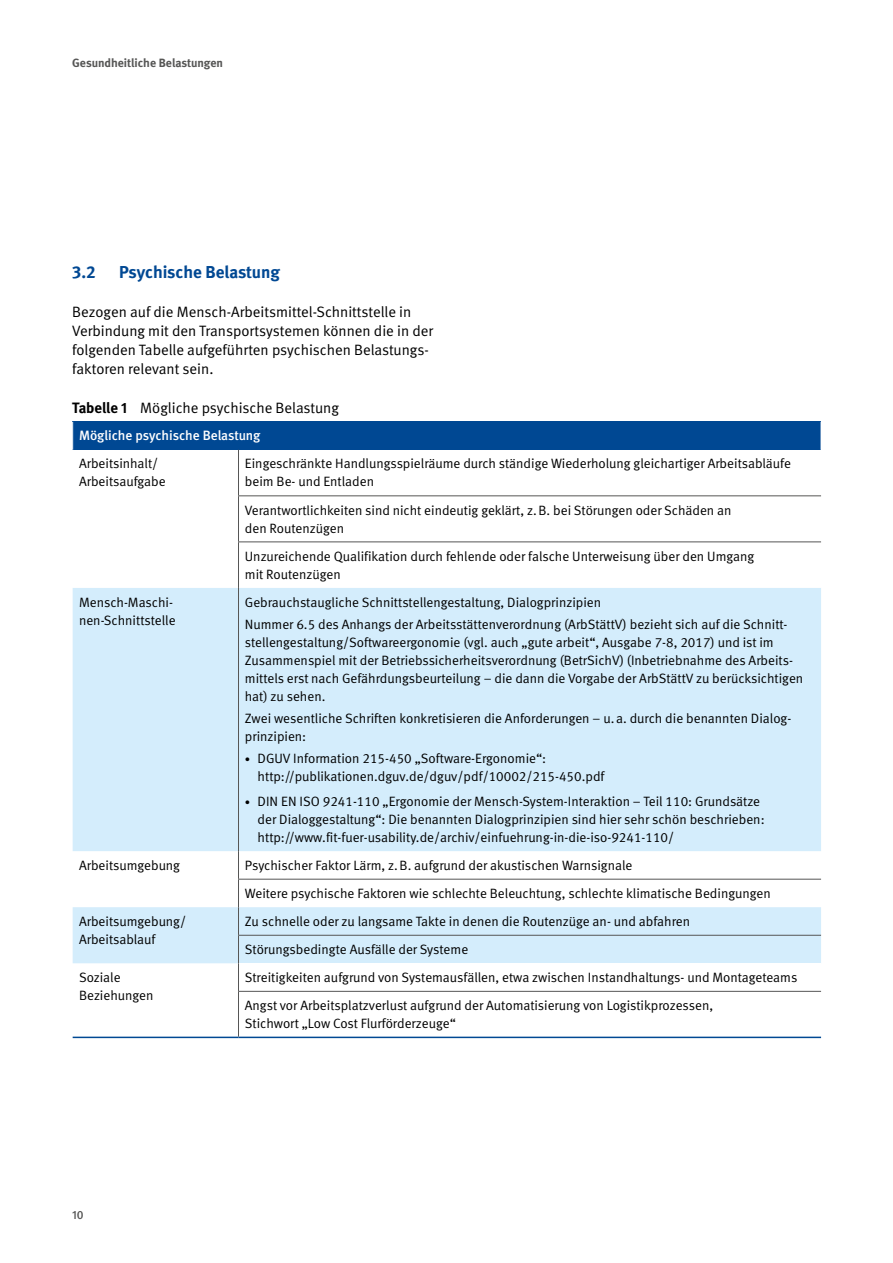
<style>
.page{position:relative;width:893px;height:1263px;background:#fff}
.page>*{position:absolute;margin:0;border:0;box-sizing:border-box;transform-origin:0 0}
.Überschriften_H2{font:700 17.25px "DGUV Meta";letter-spacing:-.005em;color:#004893}
.Fließtext_FT_Abstand_vor{font:15px/19.2px "DGUV Meta";color:#000}
.Tabellen_und_Graphen_TI{font:13.5px/18px "DGUV Meta";color:#000}
.Tabellen_und_Graphen_TK{font:500 13.5px "DGUV Meta";color:#fff}
.t1{font:700 12px "DGUV Meta";color:#565655}
.t2{font:500 12px "DGUV Meta";color:#565655}
.s1{font-weight:700}
.s2{font-size:10.5px}
</style>
<div class="page">
<div style="left:73px;top:422px;width:748px;height:28px;background:#004893"></div>
<svg style="left:239px;top:496px;width:582px;height:47px"></svg>
<svg style="left:73px;top:588px;width:748px;height:375px;background:#daeffc"></svg>
<hr style="left:73px;top:1037px;width:165px;height:1px;background:#004993">
<hr style="left:238px;top:450px;width:1px;height:45px;background:#565655">
<hr style="left:238px;top:496px;width:1px;height:45px;background:#565655">
<hr style="left:238px;top:542px;width:1px;height:46px;background:#565655">
<hr style="left:238px;top:588px;width:1px;height:263px;background:#565655">
<svg style="left:238px;top:851px;width:1px;height:140px"></svg>
<hr style="left:238px;top:992px;width:1px;height:45px;background:#565655">
<hr style="left:238px;top:495px;width:583px;height:1px;background:#565655">
<hr style="left:238px;top:541px;width:583px;height:1px;background:#565655">
<hr style="left:238px;top:879px;width:583px;height:1px;background:#565655">
<hr style="left:238px;top:935px;width:583px;height:1px;background:#565655">
<hr style="left:238px;top:991px;width:583px;height:1px;background:#565655">
<svg style="left:72px;top:422px;width:1px;height:28px"></svg>
<hr style="left:238px;top:1037px;width:583px;height:1px;background:#004993">
<p class="t1" style="left:72px;top:56px;width:152px">Gesundheitliche Belastungen</p>
<h2 class="Überschriften_H2" style="left:72px;top:262px;width:25px">3.2</h2>
<h2 class="Überschriften_H2" style="left:119px;top:262px;width:162px">Psychische Belastung</h2>
<p class="Fließtext_FT_Abstand_vor" style="left:72px;top:302px;width:362px">Bezogen auf die Mensch-Arbeitsmittel-Schnittstelle in Verbindung mit den Transportsystemen können die in der folgenden Tabelle aufgeführten psychischen Belastungs&shy;faktoren relevant sein.</p>
<p class="Fließtext_FT_Abstand_vor" style="left:72px;top:398px;width:268px"><span class="s1">Tabelle 1</span> Mögliche psychische Belastung</p>
<p class="Tabellen_und_Graphen_TK" style="left:79px;top:428px;width:183px">Mögliche psychische Belastung</p>
<p class="Tabellen_und_Graphen_TI" style="left:79px;top:455px;width:88px">Arbeitsinhalt/<br>Arbeitsaufgabe</p>
<p class="Tabellen_und_Graphen_TI" style="left:245px;top:455px;width:548px">Eingeschränkte Handlungsspielräume durch ständige Wiederholung gleichartiger Arbeitsabläufe beim Be- und Entladen</p>
<p class="Tabellen_und_Graphen_TI" style="left:245px;top:501px;width:488px">Verantwortlichkeiten sind nicht eindeutig geklärt, z.B. bei Störungen oder Schäden an den Routenzügen</p>
<p class="Tabellen_und_Graphen_TI" style="left:245px;top:547px;width:511px">Unzureichende Qualifikation durch fehlende oder falsche Unterweisung über den Umgang mit Routenzügen</p>
<p class="Tabellen_und_Graphen_TI" style="left:79px;top:593px;width:98px">Mensch-Maschi&shy;nen-Schnittstelle</p>
<p class="Tabellen_und_Graphen_TI" style="left:245px;top:593px;width:358px">Gebrauchstaugliche Schnittstellengestaltung, Dialogprinzipien</p>
<p class="Tabellen_und_Graphen_TI" style="left:245px;top:615px;width:560px">Nummer 6.5 des Anhangs der Arbeitsstättenverordnung (ArbStättV) bezieht sich auf die Schnitt&shy;stellengestaltung/Softwareergonomie (vgl. auch „gute arbeit“, Ausgabe 7-8, 2017) und ist im Zusammenspiel mit der Betriebssicherheitsverordnung (BetrSichV) (Inbetriebnahme des Arbeits&shy;mittels erst nach Gefährdungsbeurteilung – die dann die Vorgabe der ArbStättV zu berücksichtigen hat) zu sehen.</p>
<p class="Tabellen_und_Graphen_TI" style="left:245px;top:710px;width:546px">Zwei wesentliche Schriften konkretisieren die Anforderungen – u.a. durch die benannten Dialog&shy;prinzipien:</p>
<p class="Tabellen_und_Graphen_TI" style="left:258px;top:750px;width:348px;text-indent:-13px"><span class="s2">•</span> DGUV Information 215-450 „Software-Ergonomie“: http://publikationen.dguv.de/dguv/pdf/10002/215-450.pdf</p>
<p class="Tabellen_und_Graphen_TI" style="left:258px;top:792px;width:508px;text-indent:-13px"><span class="s2">•</span> DIN EN ISO 9241-110 „Ergonomie der Mensch-System-Interaktion – Teil 110: Grundsätze der Dialoggestaltung“: Die benannten Dialogprinzipien sind hier sehr schön beschrieben: http://www.fit-fuer-usability.de/archiv/einfuehrung-in-die-iso-9241-110/</p>
<p class="Tabellen_und_Graphen_TI" style="left:79px;top:856px;width:103px">Arbeitsumgebung</p>
<p class="Tabellen_und_Graphen_TI" style="left:245px;top:856px;width:389px">Psychischer Faktor Lärm, z.B. aufgrund der akustischen Warnsignale</p>
<p class="Tabellen_und_Graphen_TI" style="left:245px;top:884px;width:527px">Weitere psychische Faktoren wie schlechte Beleuchtung, schlechte klimatische Bedingungen</p>
<p class="Tabellen_und_Graphen_TI" style="left:79px;top:912px;width:109px">Arbeitsumgebung/<br>Arbeitsablauf</p>
<p class="Tabellen_und_Graphen_TI" style="left:245px;top:912px;width:447px">Zu schnelle oder zu langsame Takte in denen die Routenzüge an- und abfahren</p>
<p class="Tabellen_und_Graphen_TI" style="left:245px;top:940px;width:225px">Störungsbedingte Ausfälle der Systeme</p>
<p class="Tabellen_und_Graphen_TI" style="left:79px;top:969px;width:76px">Soziale<br>Beziehungen</p>
<p class="Tabellen_und_Graphen_TI" style="left:245px;top:969px;width:554px">Streitigkeiten aufgrund von Systemausfällen, etwa zwischen Instandhaltungs- und Montageteams</p>
<p class="Tabellen_und_Graphen_TI" style="left:245px;top:997px;width:470px">Angst vor Arbeitsplatzverlust aufgrund der Automatisierung von Logistikprozessen,<br>Stichwort „Low Cost Flurförderzeuge“</p>
<p class="t2" style="left:72px;top:1208px;width:13px">10</p>
</div>
